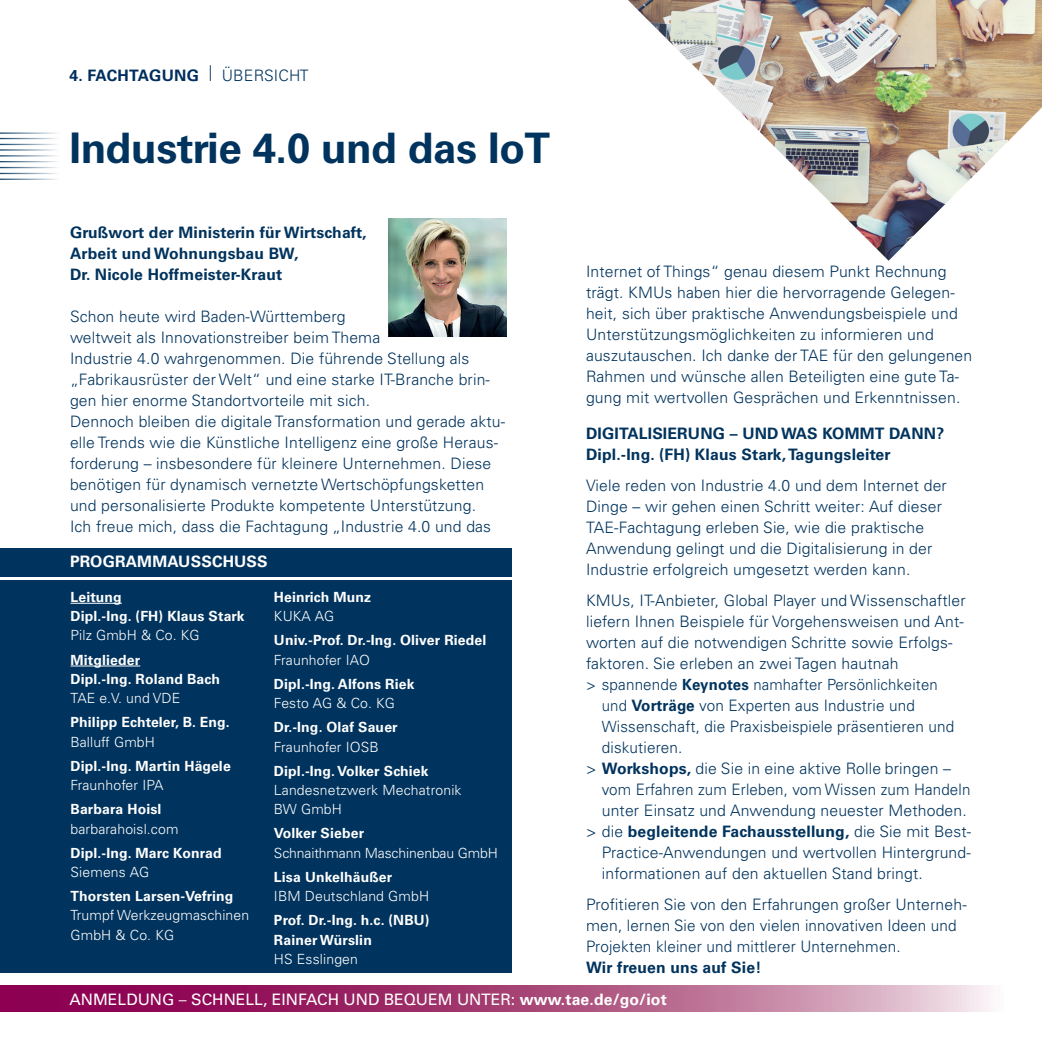
<style>
.page{position:relative;width:1042px;height:1042px;background:#fff}
.page>*{position:absolute;margin:0;border:0;box-sizing:border-box;transform-origin:0 0}
.t1{font:700 42px "Univers LT Pro 65";letter-spacing:-.01em;color:#00335d}
.t2{font:300 15.75px/21px "Univers LT Pro 45";letter-spacing:.01em;color:#00335d}
.t3{font:700 15.75px/21px "Univers LT Pro 65";letter-spacing:.01em;color:#00335d}
.t4{font:15.75px "Univers LT Pro 55 Roman";color:#fff}
.t5{font:300 15.75px "Univers LT Pro 45";letter-spacing:.01em;color:#00335d;scale:.96 1}
.t6{font:700 15.75px "Univers LT Pro 65";letter-spacing:.02em;color:#002e5e}
.t7{font:700 15.75px "Univers LT Pro 65";letter-spacing:.01em;color:#fff}
.t8{font:300 15.4px "Univers LT Pro 45";letter-spacing:.01em;color:#00335d}
.t9{font:700 14px/19.2px "Univers LT Pro 65";letter-spacing:.01em;color:#fff}
.t10{font:300 14px/19.2px "Univers LT Pro 45";letter-spacing:.01em;color:#fff}
.t11{font:300 14px "Univers LT Pro 45";letter-spacing:-.01em;color:#fff}
.s1{font-family:"Univers LT Pro 45";font-weight:300;color:#00335d}
.s2{font-size:15.75px}
.s3{font-family:"Univers LT Pro 65";font-weight:700}
.s4{font-size:15.4px}
.s5{font-family:"Univers LT Pro 45";font-weight:300}
</style>
<div class="page">
<hr style="left:0;top:179px;width:61px;height:1px;background:#00335d">
<hr style="left:0;top:161px;width:61px;height:1px;background:#00335d">
<hr style="left:0;top:173px;width:61px;height:1px;background:#00335d">
<hr style="left:0;top:155px;width:61px;height:1px;background:#00335d">
<hr style="left:0;top:144px;width:61px;height:1px;background:#00335d">
<hr style="left:0;top:167px;width:61px;height:1px;background:#00335d">
<hr style="left:0;top:149px;width:61px;height:2px;background:#00335d">
<hr style="left:0;top:138px;width:61px;height:1px;background:#00335d">
<hr style="left:0;top:132px;width:61px;height:2px;background:#00335d">
<svg style="left:0;top:986px;width:991px;height:26px;background:#ad4f81"></svg>
<img style="left:628px;top:0;width:414px;height:261px">
<div style="left:0;top:548px;width:511px;height:29px;background:#00335d"></div>
<div style="left:0;top:580px;width:511px;height:392px;background:#00335d"></div>
<hr style="left:71px;top:603px;width:51px;height:1px;background:#fff">
<hr style="left:71px;top:665px;width:69px;height:1px;background:#fff">
<img style="left:388px;top:218px;width:118px;height:118px">
<p class="t6" style="left:69px;top:64px;width:241px">4. FACHTAGUNG <sup>|</sup> <span class="s1">ÜBERSICHT</span></p>
<h1 class="t1" style="left:69px;top:118px;width:482px">Industrie 4.0 und das IoT</h1>
<p class="t3" style="left:70px;top:221px;width:298px">Grußwort der Ministerin für Wirtschaft,<br>Arbeit und Wohnungsbau BW,<br>Dr. Nicole Hoffmeister-Kraut</p>
<p class="t2" style="left:70px;top:305px;width:437px">Schon heute wird Baden-Württemberg<br>weltweit als Innovationstreiber beim Thema<br>Industrie 4.0 wahrgenommen. Die führende Stellung als „Fabrikausrüster der Welt“ und eine starke IT-Branche brin&shy;gen hier enorme Standortvorteile mit sich.<br>Dennoch bleiben die digitale Transformation und gerade aktu&shy;elle Trends wie die Künstliche Intelligenz eine große Heraus&shy;forderung – insbesondere für kleinere Unternehmen. Diese benötigen für dynamisch vernetzte Wertschöpfungsketten und personalisierte Produkte kompetente Unterstützung.<br>Ich freue mich, dass die Fachtagung „Industrie 4.0 und das</p>
<p class="t7" style="left:70px;top:551px;width:199px">PROGRAMMAUSSCHUSS</p>
<p class="t9" style="left:71px;top:586px;width:175px">Leitung<br>Dipl.-Ing. (FH) Klaus Stark</p>
<p class="t10" style="left:71px;top:625px;width:131px">Pilz GmbH &amp; Co. KG</p>
<p class="t9" style="left:71px;top:649px;width:151px">Mitglieder<br>Dipl.-Ing. Roland Bach</p>
<p class="t10" style="left:71px;top:688px;width:111px">TAE e.V. und VDE</p>
<p class="t9" style="left:71px;top:712px;width:161px">Philipp Echteler, B. Eng.</p>
<p class="t10" style="left:71px;top:731px;width:86px">Balluff GmbH</p>
<p class="t9" style="left:71px;top:755px;width:162px">Dipl.-Ing. Martin Hägele</p>
<p class="t10" style="left:71px;top:775px;width:94px">Fraunhofer IPA</p>
<p class="t9" style="left:71px;top:799px;width:92px">Barbara Hoisl</p>
<p class="t10" style="left:71px;top:818px;width:109px">barbarahoisl.com</p>
<p class="t9" style="left:71px;top:842px;width:153px">Dipl.-Ing. Marc Konrad</p>
<p class="t10" style="left:71px;top:862px;width:80px">Siemens AG</p>
<p class="t9" style="left:71px;top:886px;width:164px">Thorsten Larsen-Vefring</p>
<p class="t10" style="left:71px;top:905px;width:180px">Trumpf Werkzeugmaschinen<br>GmbH &amp; Co. KG</p>
<p class="t9" style="left:274px;top:586px;width:99px">Heinrich Munz</p>
<p class="t10" style="left:274px;top:606px;width:62px">KUKA AG</p>
<p class="t9" style="left:274px;top:630px;width:214px">Univ.-Prof. Dr.-Ing. Oliver Riedel</p>
<p class="t10" style="left:274px;top:649px;width:97px">Fraunhofer IAO</p>
<p class="t9" style="left:274px;top:673px;width:142px">Dipl.-Ing. Alfons Riek</p>
<p class="t10" style="left:274px;top:693px;width:123px">Festo AG &amp; Co. KG</p>
<p class="t9" style="left:274px;top:717px;width:125px">Dr.-Ing. Olaf Sauer</p>
<p class="t10" style="left:274px;top:736px;width:106px">Fraunhofer IOSB</p>
<p class="t9" style="left:274px;top:760px;width:156px">Dipl.-Ing. Volker Schiek</p>
<p class="t10" style="left:274px;top:780px;width:189px">Landesnetzwerk Mechatronik<br>BW GmbH</p>
<p class="t9" style="left:274px;top:823px;width:92px">Volker Sieber</p>
<p class="t11" style="left:274px;top:843px;width:225px">Schnaithmann Maschinenbau GmbH</p>
<p class="t9" style="left:274px;top:866px;width:120px">Lisa Unkelhäußer</p>
<p class="t10" style="left:274px;top:886px;width:157px">IBM Deutschland GmbH</p>
<p class="t9" style="left:274px;top:910px;width:157px">Prof. Dr.-Ing. h.c. (NBU)<br>Rainer Würslin</p>
<p class="t10" style="left:274px;top:949px;width:86px">HS Esslingen</p>
<p class="t2" style="left:586px;top:261px;width:388px">Internet of Things“ genau diesem Punkt Rechnung trägt. KMUs haben hier die hervorragende Gelegen&shy;heit, sich über praktische Anwendungsbeispiele und Unterstützungsmöglichkeiten zu informieren und auszutauschen. Ich danke der TAE für den gelungenen Rahmen und wünsche allen Beteiligten eine gute Ta&shy;gung mit wertvollen Gesprächen und Erkenntnissen.</p>
<p class="t3" style="left:586px;top:422px;width:360px">DIGITALISIERUNG – UND WAS KOMMT DANN?<br>Dipl.-Ing. (FH) Klaus Stark, Tagungsleiter</p>
<p class="t2" style="left:586px;top:475px;width:362px">Viele reden von Industrie 4.0 und dem Internet der Dinge – wir gehen einen Schritt weiter: Auf dieser TAE-Fachtagung erleben Sie, wie die praktische Anwendung gelingt und die Digitalisierung in der Industrie erfolgreich umgesetzt werden kann.</p>
<p class="t2" style="left:586px;top:590px;width:381px">KMUs, IT-Anbieter, Global Player und Wissenschaftler liefern Ihnen Beispiele für Vorgehensweisen und Ant&shy;worten auf die notwendigen Schritte sowie Erfolgs&shy;faktoren. Sie erleben an zwei Tagen hautnah</p>
<p class="t8" style="left:586px;top:675px;width:353px">&gt; <span class="s2">spannende</span> <span class="s3">Keynotes</span> namhafter Persönlichkeiten</p>
<p class="t2" style="left:602px;top:695px;width:314px"><span class="s4">und</span> <span class="s3">Vorträge</span> von Experten aus Industrie und</p>
<p class="t2" style="left:602px;top:716px;width:354px"><span class="s4">W</span>issenschaft, die Praxisbeispiele präsentieren und</p>
<p class="t2" style="left:602px;top:737px;width:82px">diskutieren.</p>
<p class="t2" style="left:586px;top:758px;width:366px">&gt; <span class="s3">Workshops,</span> die Sie in eine aktive Rolle bringen –</p>
<p class="t5" style="left:602px;top:779px;width:385px">vom Erfahren zum Erleben, vom Wissen zum Handeln</p>
<p class="t2" style="left:602px;top:800px;width:366px">unter Einsatz und Anwendung neuester Methoden.</p>
<p class="t3" style="left:586px;top:820px;width:387px"><span class="s5">&gt; die</span> begleitende Fachausstellung, <span class="s5">die Sie mit Best-</span></p>
<p class="t2" style="left:602px;top:842px;width:370px">Practice-Anwendungen und wertvollen Hintergrund&shy;informationen auf den aktuellen Stand bringt.</p>
<p class="t2" style="left:586px;top:893px;width:382px">Profitieren Sie von den Erfahrungen großer Unterneh&shy;men, lernen Sie von den vielen innovativen Ideen und<br>Projekten kleiner und mittlerer Unternehmen.</p>
<p class="t3" style="left:586px;top:956px;width:177px">Wir freuen uns auf Sie!</p>
<p class="t4" style="left:69px;top:989px;width:599px">ANMELDUNG <span class="s5">–</span> SCHNELL, EINFACH UND BEQUEM UNTER: <span class="s3">www.tae.de/go/iot</span></p>
</div>
